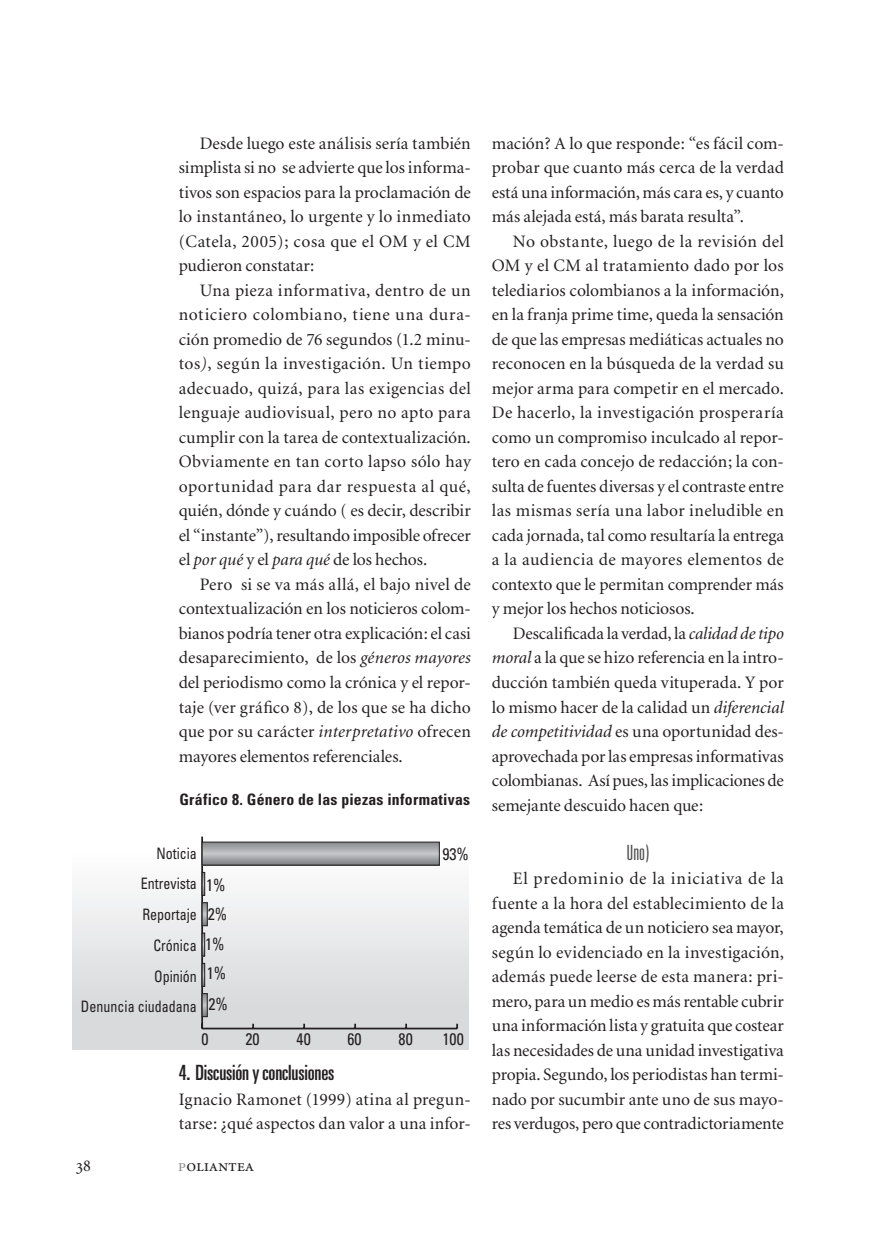
<style>
.page{position:relative;width:883px;height:1241px;background:#fff}
.page>*{position:absolute;margin:0;border:0;box-sizing:border-box;transform-origin:0 0}
.t1{font:ultra-condensed 21px "Univers";letter-spacing:-.01em;color:#231f20}
.t2{font:300 ultra-condensed 21px "Univers";color:#4b4c4d}
.t3{font:17.5px/24.5px "Minion";letter-spacing:-.005em;color:#231f20;text-align:justify}
.t4{font:17.5px "Minion Regular SC";letter-spacing:-.01em;color:#231f20}
.t5{font:condensed 16.8px/29.8px "Univers";color:#231f20;scale:.95 1}
.t6{font:condensed 15.75px/30.8px "Univers";color:#231f20;text-align:right;scale:.89 1}
.t7{font:700 condensed 15.75px "Univers";letter-spacing:.015em;color:#231f20}
.s1{font-style:italic}
.s2{color:#939598}
</style>
<div class="page">
<div style="left:72px;top:828px;width:396px;height:221px;background:linear-gradient(to bottom,#fff,#d2d3d6)"></div>
<hr style="left:202px;top:1027px;width:255px;height:2px;background:#231f20">
<hr style="left:201px;top:836px;width:2px;height:192px;background:#231f20">
<svg style="left:204px;top:995px;width:2px;height:19px"></svg>
<div style="left:202px;top:993px;width:6px;height:23px;border:1px solid #231f20"></div>
<div style="left:202px;top:962px;width:3px;height:24px;border:1px solid #231f20"></div>
<div style="left:202px;top:932px;width:3px;height:24px;border:1px solid #231f20"></div>
<svg style="left:204px;top:904px;width:2px;height:20px"></svg>
<div style="left:202px;top:902px;width:6px;height:24px;border:1px solid #231f20"></div>
<div style="left:202px;top:871px;width:3px;height:24px;border:1px solid #231f20"></div>
<svg style="left:204px;top:843px;width:234px;height:20px"></svg>
<div style="left:202px;top:841px;width:238px;height:24px;border:1px solid #231f20"></div>
<p class="t3" style="left:179px;top:131px;width:294px;text-indent:21px">Desde luego este análisis sería también simplista si no se advierte que los informa&shy;tivos son espacios para la proclamación de lo instantáneo, lo urgente y lo inmediato (Catela, 2005); cosa que el OM y el CM pudieron constatar:</p>
<p class="t3" style="left:179px;top:278px;width:294px;text-indent:21px">Una pieza informativa, dentro de un noticiero colombiano, tiene una dura&shy;ción promedio de 76 segundos (1.2 minu&shy;tos<span class="s1">)</span>, según la investigación. Un tiempo adecuado, quizá, para las exigencias del lenguaje audiovisual, pero no apto para cumplir con la tarea de contextualización.<br>Obviamente en tan corto lapso sólo hay oportunidad para dar respuesta al qué, quién, dónde y cuándo ( es decir, describir el “instante”), resultando imposible ofrecer el <span class="s1">por qué</span> y el <span class="s1">para qué</span> de los hechos.</p>
<p class="t3" style="left:179px;top:572px;width:294px;text-indent:21px">Pero si se va más allá, el bajo nivel de contextualización en los noticieros colom&shy;bianos podría tener otra explicación: el casi desaparecimiento, de los <span class="s1">géneros mayores </span>del periodismo como la crónica y el repor&shy;taje (ver gráfico 8), de los que se ha dicho que por su carácter <span class="s1">interpretativo</span> ofrecen mayores elementos referenciales.</p>
<p class="t7" style="left:179px;top:790px;width:292px">Gráfico 8. Género de las piezas informativas</p>
<p class="t6" style="left:81px;top:837px;width:132px">Noticia<br>Entrevista<br>Reportaje<br>Crónica<br>Opinión<br>Denuncia ciudadana</p>
<p class="t5" style="left:205px;top:869px;width:25px">1%<br>2%<br>1%<br>1%<br>2%</p>
<p class="t5" style="left:442px;top:838px;width:29px">93%</p>
<p class="t5" style="left:202px;top:1023px;width:9px">0</p>
<p class="t5" style="left:246px;top:1023px;width:16px">20</p>
<p class="t5" style="left:297px;top:1023px;width:16px">40</p>
<p class="t5" style="left:348px;top:1023px;width:16px">60</p>
<p class="t5" style="left:399px;top:1023px;width:16px">80</p>
<p class="t5" style="left:443px;top:1023px;width:24px">100</p>
<p class="t1" style="left:179px;top:1060px;width:157px">4. Discusión y conclusiones</p>
<p class="t3" style="left:179px;top:1087px;width:294px">Ignacio Ramonet (1999) atina al pregun&shy;tarse: ¿qué aspectos dan valor a una infor-</p>
<p class="t4" style="left:76px;top:1156px;width:16px">38</p>
<p class="t4" style="left:178px;top:1156px;width:78px"><span class="s2">p</span>oliantea</p>
<p class="t3" style="left:492px;top:131px;width:294px">mación? A lo que responde: “es fácil com&shy;probar que cuanto más cerca de la verdad está una información, más cara es, y cuanto más alejada está, más barata resulta”.</p>
<p class="t3" style="left:492px;top:229px;width:294px;text-indent:21px">No obstante, luego de la revisión del OM y el CM al tratamiento dado por los telediarios colombianos a la información, en la franja prime time, queda la sensación de que las empresas mediáticas actuales no reconocen en la búsqueda de la verdad su mejor arma para competir en el mercado.<br>De hacerlo, la investigación prosperaría como un compromiso inculcado al repor&shy;tero en cada concejo de redacción; la con&shy;sulta de fuentes diversas y el contraste entre las mismas sería una labor ineludible en cada jornada, tal como resultaría la entrega a la audiencia de mayores elementos de contexto que le permitan comprender más y mejor los hechos noticiosos.</p>
<p class="t3" style="left:492px;top:621px;width:294px;text-indent:21px">Descalificada la verdad, la <span class="s1">calidad de tipo moral</span> a la que se hizo referencia en la intro&shy;ducción también queda vituperada. Y por lo mismo hacer de la calidad un <span class="s1">diferencial de competitividad</span> es una oportunidad des&shy;aprovechada por las empresas informativas colombianas. Así pues, las implicaciones de semejante descuido hacen que:</p>
<p class="t2" style="left:627px;top:841px;width:24px">Uno)</p>
<p class="t3" style="left:492px;top:866px;width:294px;text-indent:21px">El predominio de la iniciativa de la fuente a la hora del establecimiento de la agenda temática de un noticiero sea mayor, según lo evidenciado en la investigación, además puede leerse de esta manera: pri&shy;mero, para un medio es más rentable cubrir una información lista y gratuita que costear las necesidades de una unidad investigativa propia. Segundo, los periodistas han termi&shy;nado por sucumbir ante uno de sus mayo&shy;res verdugos, pero que contradictoriamente</p>
</div>
